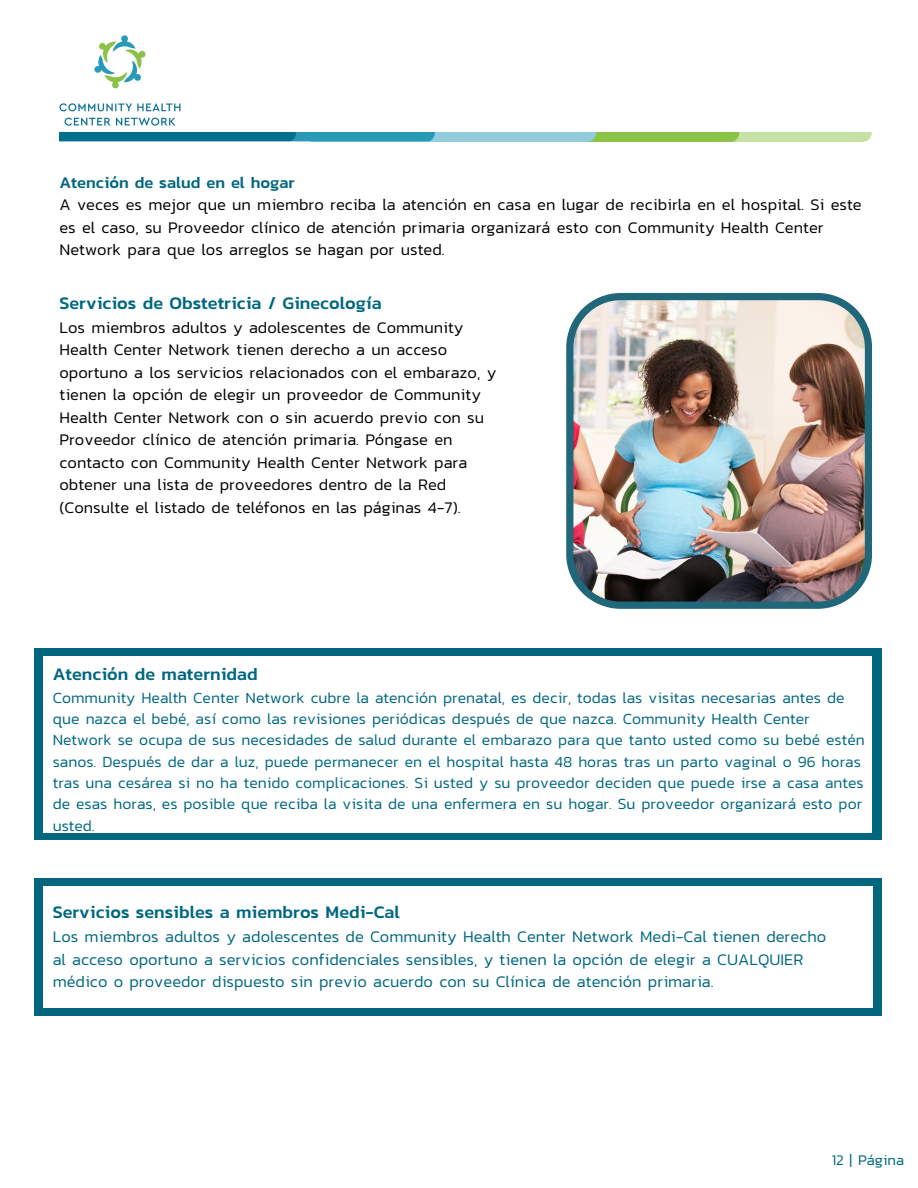
<style>
.page{position:relative;width:918px;height:1188px;background:#fff}
.page>*{position:absolute;margin:0;border:0;box-sizing:border-box;transform-origin:0 0}
.t1{font:500 18px "Kanit";color:#00677f}
.t2{font:300 16.5px/22.5px "Kanit";color:#000}
.t3{font:300 16.5px/22.5px "Kanit";color:#00677f}
.t4{font:500 16.5px "Kanit";color:#00677f}
.t5{font:300 15.75px/21.3px "Kanit";color:#00677f}
.t6{font:300 15px "Kanit";color:#00677f}
</style>
<div class="page">
<img style="left:59px;top:132px;width:813px;height:9px">
<img style="left:59px;top:35px;width:122px;height:90px">
<img style="left:566px;top:293px;width:306px;height:316px">
<div style="left:34px;top:648px;width:848px;height:191px;background:#00677f"></div>
<div style="left:43px;top:656px;width:829px;height:177px;background:#fff"></div>
<div style="left:34px;top:879px;width:848px;height:137px;background:#00677f"></div>
<div style="left:43px;top:886px;width:829px;height:121px;background:#fff"></div>
<p class="t4" style="left:59px;top:170px;width:237px">Atención de salud en el hogar</p>
<p class="t2" style="left:59px;top:193px;width:804px">A veces es mejor que un miembro reciba la atención en casa en lugar de recibirla en el hospital. Si este es el caso, su Proveedor clínico de atención primaria organizará esto con Community Health Center<br>Network para que los arreglos se hagan por usted.</p>
<p class="t1" style="left:59px;top:289px;width:324px">Servicios de Obstetricia / Ginecología</p>
<p class="t2" style="left:59px;top:316px;width:438px">Los miembros adultos y adolescentes de Community Health Center Network tienen derecho a un acceso oportuno a los servicios relacionados con el embarazo, y tienen la opción de elegir un proveedor de Community Health Center Network con o sin acuerdo previo con su Proveedor clínico de atención primaria. Póngase en contacto con Community Health Center Network para obtener una lista de proveedores dentro de la Red (Consulte el listado de teléfonos en las páginas 4-7).</p>
<p class="t1" style="left:53px;top:660px;width:206px">Atención de maternidad</p>
<p class="t5" style="left:53px;top:686px;width:814px">Community Health Center Network cubre la atención prenatal, es decir, todas las visitas necesarias antes de que nazca el bebé, así como las revisiones periódicas después de que nazca. Community Health Center Network se ocupa de sus necesidades de salud durante el embarazo para que tanto usted como su bebé estén sanos. Después de dar a luz, puede permanecer en el hospital hasta 48 horas tras un parto vaginal o 96 horas tras una cesárea si no ha tenido complicaciones. Si usted y su proveedor deciden que puede irse a casa antes de esas horas, es posible que reciba la visita de una enfermera en su hogar. Su proveedor organizará esto por usted.</p>
<p class="t1" style="left:53px;top:899px;width:349px">Servicios sensibles a miembros Medi-Cal</p>
<p class="t3" style="left:53px;top:925px;width:775px">Los miembros adultos y adolescentes de Community Health Center Network Medi-Cal tienen derecho al acceso oportuno a servicios confidenciales sensibles, y tienen la opción de elegir a CUALQUIER médico o proveedor dispuesto sin previo acuerdo con su Clínica de atención primaria.</p>
<p class="t6" style="left:832px;top:1148px;width:74px">12 | Página</p>
</div>
